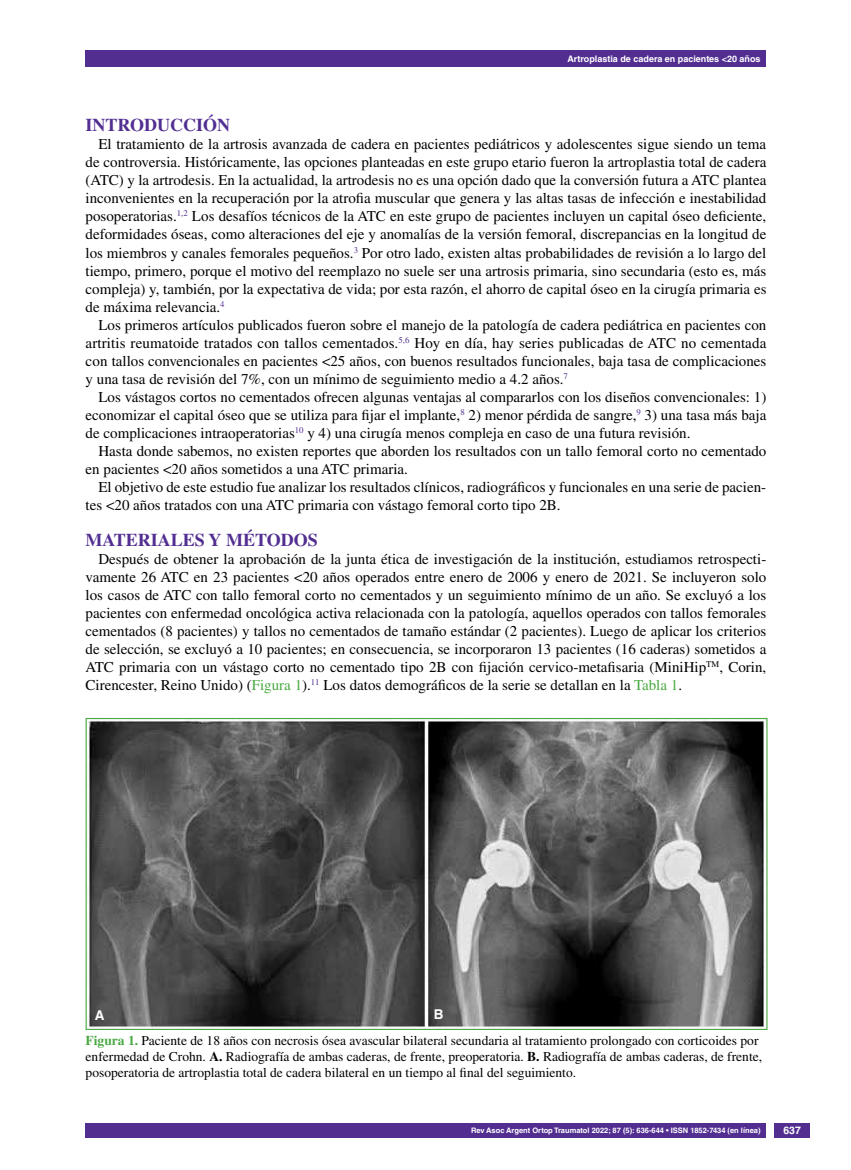
<style>
.page{position:relative;width:851px;height:1170px;background:#fff}
.page>*{position:absolute;margin:0;border:0;box-sizing:border-box;transform-origin:0 0}
.t1{font:700 18px "Times LT Std";color:#522e91}
.t2{font:15px/18px "Times LT Std";color:#000;text-align:justify}
.t3{font:13.5px/16.2px "Times LT Std";color:#000}
.t4{font:700 13.5px "Helvetica LT Std";color:#fff}
.t5{font:700 10.5px "Helvetica LT Std";color:#fff}
.t6{font:700 9px "Helvetica LT Std";color:#fff}
.t7{font:700 7.5px "Helvetica LT Std";color:#fff}
.s1{color:#49a942}
.s2{font-weight:700;color:#49a942}
.s3{font-weight:700}
</style>
<div class="page">
<div style="left:85px;top:50px;width:680px;height:17px;background:#522e91"></div>
<div style="left:85px;top:1123px;width:680px;height:14px;background:#522e91"></div>
<div style="left:774px;top:1123px;width:35px;height:14px;background:#522e91"></div>
<img style="left:88px;top:720px;width:676px;height:307px">
<p class="t6" style="left:567px;top:53px;width:195px">Artroplastia de cadera en pacientes &lt;20 años</p>
<p class="t1" style="left:86px;top:115px;width:146px">INTRODUCCIÓN</p>
<p class="t2" style="left:86px;top:135px;width:682px;text-indent:13px">El tratamiento de la artrosis avanzada de cadera en pacientes pediátricos y adolescentes sigue siendo un tema de controversia. Históricamente, las opciones planteadas en este grupo etario fueron la artroplastia total de cadera (ATC) y la artrodesis. En la actualidad, la artrodesis no es una opción dado que la conversión futura a ATC plantea inconvenientes en la recuperación por la atrofia muscular que genera y las altas tasas de infección e inestabilidad posoperatorias.<sup>1,2</sup> Los desafíos técnicos de la ATC en este grupo de pacientes incluyen un capital óseo deficiente, deformidades óseas, como alteraciones del eje y anomalías de la versión femoral, discrepancias en la longitud de los miembros y canales femorales pequeños.<sup>3</sup> Por otro lado, existen altas probabilidades de revisión a lo largo del tiempo, primero, porque el motivo del reemplazo no suele ser una artrosis primaria, sino secundaria (esto es, más compleja) y, también, por la expectativa de vida; por esta razón, el ahorro de capital óseo en la cirugía primaria es de máxima relevancia.<sup>4</sup></p>
<p class="t2" style="left:86px;top:315px;width:682px;text-indent:13px">Los primeros artículos publicados fueron sobre el manejo de la patología de cadera pediátrica en pacientes con artritis reumatoide tratados con tallos cementados.<sup>5,6</sup> Hoy en día, hay series publicadas de ATC no cementada con tallos convencionales en pacientes &lt;25 años, con buenos resultados funcionales, baja tasa de complicaciones y una tasa de revisión del 7%, con un mínimo de seguimiento medio a 4.2 años.<sup>7</sup></p>
<p class="t2" style="left:86px;top:387px;width:682px;text-indent:13px">Los vástagos cortos no cementados ofrecen algunas ventajas al compararlos con los diseños convencionales: 1) economizar el capital óseo que se utiliza para fijar el implante,<sup>8</sup> 2) menor pérdida de sangre,<sup>9</sup> 3) una tasa más baja de complicaciones intraoperatorias<sup>10</sup> y 4) una cirugía menos compleja en caso de una futura revisión.</p>
<p class="t2" style="left:86px;top:441px;width:682px;text-indent:13px">Hasta donde sabemos, no existen reportes que aborden los resultados con un tallo femoral corto no cementado en pacientes &lt;20 años sometidos a una ATC primaria.</p>
<p class="t2" style="left:86px;top:477px;width:682px;text-indent:13px">El objetivo de este estudio fue analizar los resultados clínicos, radiográficos y funcionales en una serie de pacien&shy;tes &lt;20 años tratados con una ATC primaria con vástago femoral corto tipo 2B.</p>
<p class="t1" style="left:86px;top:529px;width:234px">MATERIALES Y MÉTODOS</p>
<p class="t2" style="left:86px;top:549px;width:682px;text-indent:13px">Después de obtener la aprobación de la junta ética de investigación de la institución, estudiamos retrospecti&shy;vamente 26 ATC en 23 pacientes &lt;20 años operados entre enero de 2006 y enero de 2021. Se incluyeron solo los casos de ATC con tallo femoral corto no cementados y un seguimiento mínimo de un año. Se excluyó a los pacientes con enfermedad oncológica activa relacionada con la patología, aquellos operados con tallos femorales cementados (8 pacientes) y tallos no cementados de tamaño estándar (2 pacientes). Luego de aplicar los criterios de selección, se excluyó a 10 pacientes; en consecuencia, se incorporaron 13 pacientes (16 caderas) sometidos a ATC primaria con un vástago corto no cementado tipo 2B con fijación cervico-metafisaria (MiniHip<sup>TM</sup>, Corin, Cirencester, Reino Unido) (<span class="s1">Figura 1</span>).<sup>11</sup> Los datos demográficos de la serie se detallan en la <span class="s1">Tabla 1</span>.</p>
<p class="t4" style="left:95px;top:1007px;width:11px">A</p>
<p class="t4" style="left:433px;top:1005px;width:11px">B</p>
<p class="t3" style="left:86px;top:1031px;width:678px"><span class="s2">FIGURA 1.</span> Paciente de 18 años con necrosis ósea avascular bilateral secundaria al tratamiento prolongado con corticoides por enfermedad de Crohn. <span class="s3">A.</span> Radiografía de ambas caderas, de frente, preoperatoria. <span class="s3">B.</span> Radiografía de ambas caderas, de frente, posoperatoria de artroplastia total de cadera bilateral en un tiempo al final del seguimiento.</p>
<p class="t7" style="left:471px;top:1125px;width:291px">Rev Asoc Argent Ortop Traumatol 2022; 87 (5): 636-644 • ISSN 1852-7434 (en línea)</p>
<p class="t5" style="left:783px;top:1124px;width:19px">637</p>
</div>
